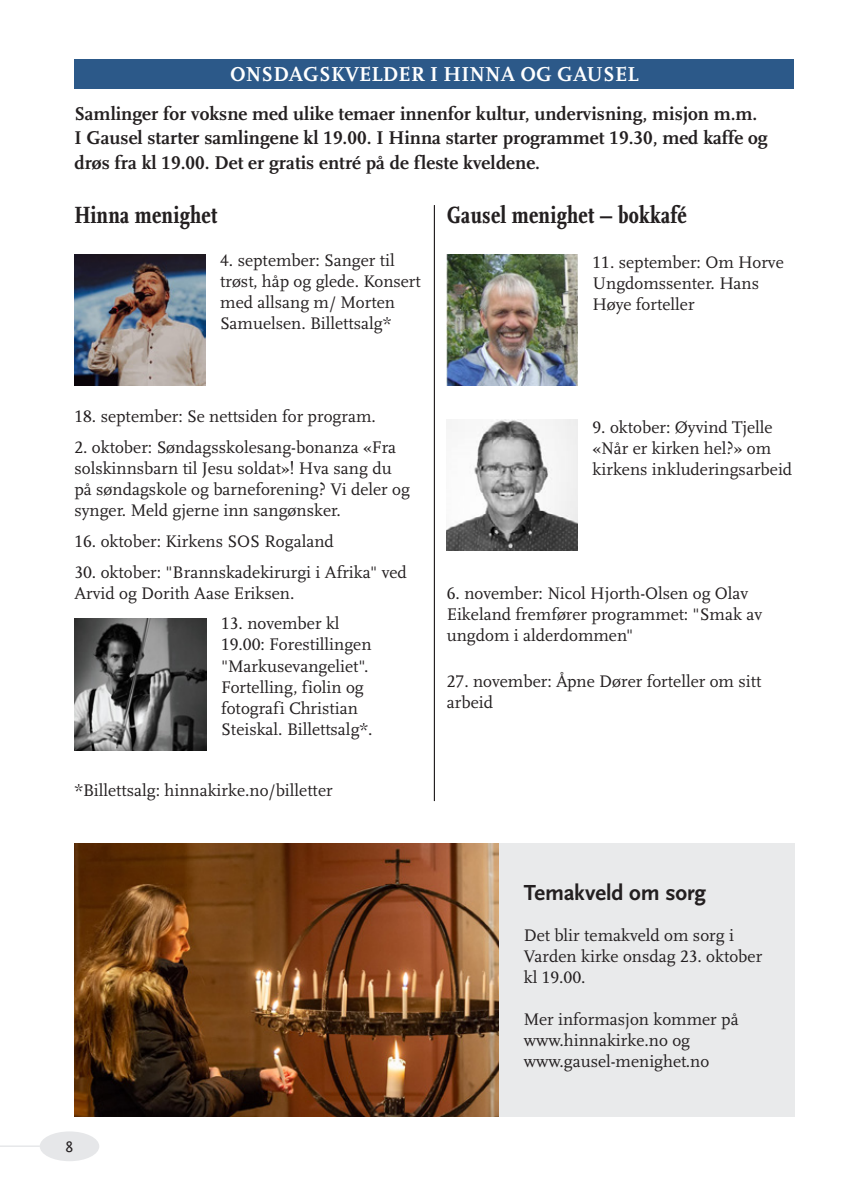
<style>
.page{position:relative;width:844px;height:1191px;background:#fff}
.page>*{position:absolute;margin:0;border:0;box-sizing:border-box;transform-origin:0 0}
.t1{font:700 condensed 24.5px "Scala Pro";letter-spacing:.01em;color:#231f20}
.t2{font:700 22.75px "Scala Sans Pro";letter-spacing:-.01em;color:#231f20}
.t3{font:700 21px "Scala Pro";letter-spacing:.01em;color:#fff}
.t4{font:700 19.25px/24.5px "Scala Pro";color:#231f20}
.t5{font:17.5px/21px "Scala Pro";color:#231f20}
.t6{font:15.75px "Scala Sans Pro";color:#231f20}
</style>
<div class="page">
<img style="left:74px;top:843px;width:425px;height:273px">
<div style="left:499px;top:843px;width:295px;height:273px;background:#e9eaeb"></div>
<div style="left:74px;top:59px;width:720px;height:30px;background:#2c5989"></div>
<hr style="left:434px;top:205px;width:1px;height:596px;background:#231f20">
<img style="left:74px;top:255px;width:131px;height:130px">
<img style="left:74px;top:618px;width:132px;height:132px">
<img style="left:446px;top:255px;width:131px;height:130px">
<img style="left:446px;top:419px;width:131px;height:131px">
<div style="left:40px;top:1131px;width:59px;height:30px;background:#e6e7e9;border-radius:50%"></div>
<hr style="left:0;top:1145px;width:43px;height:1px;background:#e6e7e9">
<p class="t3" style="left:230px;top:62px;width:410px">ONSDAGSKVELDER I HINNA OG GAUSEL</p>
<p class="t4" style="left:74px;top:102px;width:694px">Samlinger for voksne med ulike temaer innenfor kultur, undervisning, misjon m.m.<br>I Gausel starter samlingene kl 19.00. I Hinna starter programmet 19.30, med kaffe og drøs fra kl 19.00. Det er gratis entré på de fleste kveldene.</p>
<h1 class="t1" style="left:74px;top:201px;width:144px">Hinna menighet</h1>
<p class="t5" style="left:220px;top:250px;width:202px">4. september: Sanger til trøst, håp og glede. Konsert med allsang m/ Morten<br>Samuelsen. Billettsalg*</p>
<h1 class="t1" style="left:446px;top:201px;width:241px">Gausel menighet – bokkafé</h1>
<p class="t5" style="left:592px;top:252px;width:193px">11. september: Om Horve<br>Ungdomssenter. Hans<br>Høye forteller</p>
<p class="t5" style="left:74px;top:406px;width:303px">18. september: Se nettsiden for program.</p>
<p class="t5" style="left:74px;top:436px;width:337px">2. oktober: Søndagsskolesang-bonanza «Fra solskinnsbarn til Jesu soldat»! Hva sang du på søndagskole og barneforening? Vi deler og synger. Meld gjerne inn sangønsker.</p>
<p class="t5" style="left:74px;top:530px;width:261px">16. oktober: Kirkens SOS Rogaland</p>
<p class="t5" style="left:74px;top:561px;width:334px">30. oktober: "Brannskadekirurgi i Afrika" ved<br>Arvid og Dorith Aase Eriksen.</p>
<p class="t5" style="left:221px;top:613px;width:153px">13. november kl<br>19.00: Forestillingen "Markusevangeliet".<br>Fortelling, fiolin og fotografi Christian<br>Steiskal. Billettsalg*.</p>
<p class="t5" style="left:74px;top:780px;width:259px">*Billettsalg: hinnakirke.no/billetter</p>
<p class="t6" style="left:66px;top:1138px;width:9px">8</p>
<p class="t5" style="left:592px;top:417px;width:201px">9. oktober: Øyvind Tjelle «Når er kirken hel?» om kirkens inkluderingsarbeid</p>
<p class="t5" style="left:446px;top:583px;width:317px">6. november: Nicol Hjorth-Olsen og Olav<br>Eikeland fremfører programmet: "Smak av ungdom i alderdommen"</p>
<p class="t5" style="left:446px;top:671px;width:316px">27. november: Åpne Dører forteller om sitt arbeid</p>
<h2 class="t2" style="left:523px;top:879px;width:184px">Temakveld om sorg</h2>
<p class="t5" style="left:523px;top:924px;width:240px">Det blir temakveld om sorg i<br>Varden kirke onsdag 23. oktober kl 19.00.</p>
<p class="t5" style="left:523px;top:1008px;width:216px">Mer informasjon kommer på www.hinnakirke.no og www.gausel-menighet.no</p>
</div>
